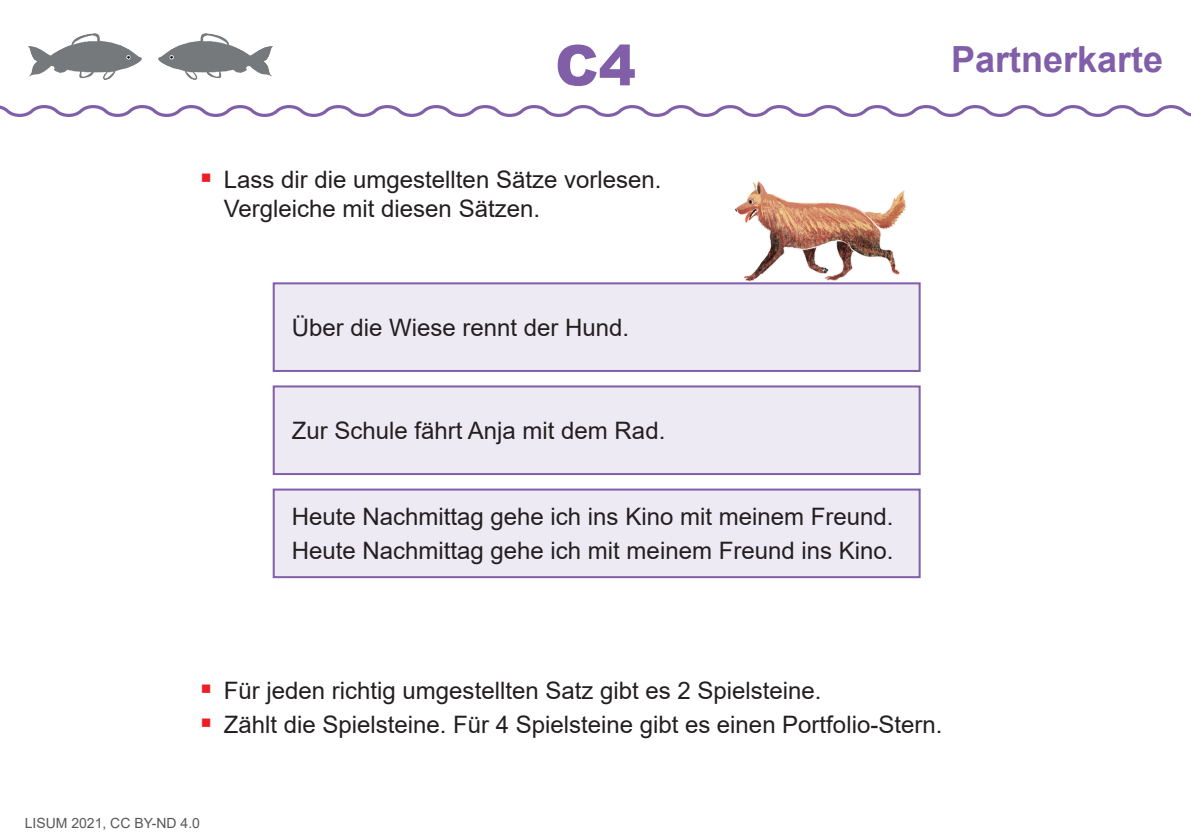
<style>
.page{position:relative;width:1191px;height:840px;background:#fff}
.page>*{position:absolute;margin:0;border:0;box-sizing:border-box;transform-origin:0 0}
.t1{font:900 56px "Arial";color:#815ea8}
.t2{font:700 36px "Arial";color:#815ea8}
.t3{font:24px/28.8px "Arial";color:#231f20}
.t4{font:14px "Arial";color:#57585a}
</style>
<div class="page">
<svg style="left:0;top:105px;width:1191px;height:12px"></svg>
<img style="left:28px;top:33px;width:114px;height:47px">
<img style="left:159px;top:33px;width:113px;height:47px">
<div style="left:274px;top:283px;width:645px;height:88px;background:#eeeaf4"></div>
<div style="left:273px;top:282px;width:647px;height:90px;border:2px solid #815ea8"></div>
<div style="left:274px;top:386px;width:645px;height:88px;background:#eeeaf4"></div>
<div style="left:273px;top:385px;width:647px;height:90px;border:2px solid #815ea8"></div>
<div style="left:274px;top:489px;width:645px;height:88px;background:#eeeaf4"></div>
<div style="left:273px;top:488px;width:647px;height:90px;border:2px solid #815ea8"></div>
<img style="left:726px;top:181px;width:195px;height:112px">
<h1 class="t1" style="left:555px;top:25px;width:82px">C4</h1>
<p class="t3" style="left:224px;top:165px;width:439px">Lass dir die umgestellten Sätze vorlesen.<br>Vergleiche mit diesen Sätzen.</p>
<p class="t3" style="left:292px;top:313px;width:339px">Über die Wiese rennt der Hund.</p>
<p class="t3" style="left:292px;top:416px;width:375px">Zur Schule fährt Anja mit dem Rad.</p>
<p class="t3" style="left:292px;top:499px;width:603px;line-height:34px">Heute Nachmittag gehe ich ins Kino mit meinem Freund.<br>Heute Nachmittag gehe ich mit meinem Freund ins Kino.</p>
<h2 class="t2" style="left:951px;top:34px;width:214px">Partnerkarte</h2>
<p class="t3" style="left:224px;top:672px;width:720px;line-height:34.4px">Für jeden richtig umgestellten Satz gibt es 2 Spielsteine.<br>Zählt die Spielsteine. Für 4 Spielsteine gibt es einen Portfolio-Stern.</p>
<p class="t4" style="left:25px;top:812px;width:177px">LISUM 2021, CC BY-ND 4.0</p>
</div>
